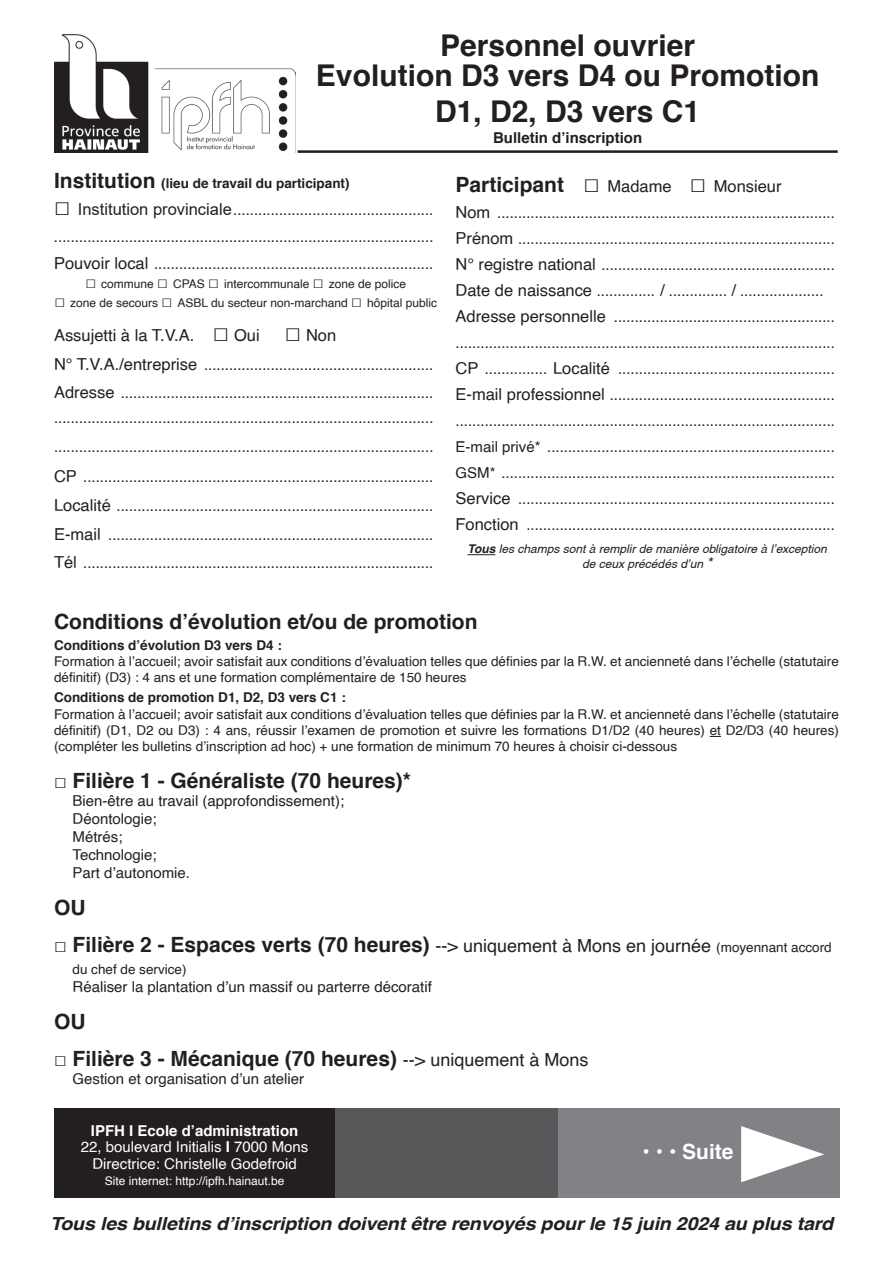
<style>
.page{position:relative;width:893px;height:1263px;background:#fff}
.page>*{position:absolute;margin:0;border:0;box-sizing:border-box;transform-origin:0 0}
.t1{font:700 30px/30px "Helvetica";color:#231f20;text-align:center}
.t2{font:700 21px "Helvetica";color:#231f20}
.t3{font:700 21px "Helvetica";color:#fff}
.t4{font:italic 700 18px "Helvetica";letter-spacing:-.01em;color:#231f20;scale:1.09 1}
.t5{font:16.5px "Helvetica";color:#231f20}
.t6{font:15px/26px "Helvetica";color:#231f20}
.t7{font:15px/16.5px "Helvetica";color:#fff;text-align:center}
.t8{font:700 15px "Helvetica";color:#231f20}
.t9{font:13.5px/16.2px "Helvetica";color:#231f20}
.t10{font:700 13.5px "Helvetica";color:#231f20}
.t11{font:12px "Helvetica";color:#231f20}
.t12{font:italic 12px/14.4px "Helvetica";color:#231f20;text-align:center}
.t13{font:12px "Helvetica";color:#fff}
.s1{font-size:21px}
.s2{font-family:"Arial";font-size:27px}
.s3{font-family:"Arial";font-size:16.5px}
.s4{font-size:16.5px}
.s5{font-family:"Arial";font-size:18px}
.s6{font-weight:700;font-size:21px}
.s7{font-weight:700}
.s8{font-size:15px}
.s9{font-family:"Arial";font-weight:400}
.s10{font-weight:400;font-size:18px}
.s11{font-weight:400;font-size:13.5px}
</style>
<div class="page">
<div style="left:54px;top:1108px;width:281px;height:89px;background:#231f20"></div>
<div style="left:558px;top:1108px;width:281px;height:89px;background:#808285"></div>
<div style="left:335px;top:1108px;width:223px;height:89px;background:#57585a"></div>
<svg style="left:741px;top:1126px;width:83px;height:56px"></svg>
<hr style="left:298px;top:150px;width:540px;height:3px;background:#231f20">
<img style="left:54px;top:34px;width:241px;height:119px">
<svg style="left:468px;top:554px;width:27px;height:1px"></svg>
<h1 class="t1" style="left:316px;top:31px;width:505px">Personnel ouvrier<br>Evolution D3 vers D4 ou Promotion</h1>
<h1 class="t1" style="left:435px;top:97px;width:267px">D1, D2, D3 vers C1</h1>
<p class="t8" style="left:493px;top:126px;width:151px">Bulletin d’inscription</p>
<p class="t10" style="left:54px;top:172px;width:297px"><span class="s1">Institution</span> (lieu de travail du participant)</p>
<p class="t6" style="left:54px;top:197px;width:381px;line-height:26.7px;text-align:justify"><span class="s2">□</span> <span class="s3">Institution provinciale</span>................................................ ...........................................................................................<br><span class="s3">P</span><span class="s4">ouvoir local</span> ...................................................................</p>
<p class="t11" style="left:85px;top:274px;width:322px"><span class="s5">□</span> commune <span class="s5">□</span> CPAS <span class="s5">□</span> intercommunale <span class="s5">□</span> zone de police</p>
<p class="t11" style="left:54px;top:294px;width:384px"><span class="s5">□</span> zone de secours <span class="s5">□</span> ASBL du secteur non-marchand <span class="s5">□</span> hôpital public</p>
<p class="t5" style="left:54px;top:322px;width:284px">Assujetti à la T.V.A. <span class="s2">□</span> Oui <span class="s2">□</span> Non</p>
<p class="t6" style="left:54px;top:352px;width:381px;line-height:27.5px"><span class="s4">N° T.V.A./entreprise</span> .......................................................<br><span class="s4">Adresse</span> ...........................................................................</p>
<p class="t6" style="left:54px;top:404px;width:381px;line-height:29.2px;text-align:justify">........................................................................................... ...........................................................................................<br><span class="s4">CP</span> ....................................................................................<br><span class="s4">Localité</span> ............................................................................<br><span class="s4">E-mail</span> ..............................................................................</p>
<p class="t6" style="left:54px;top:550px;width:381px"><span class="s4">Tél</span> ....................................................................................</p>
<p class="t5" style="left:455px;top:174px;width:328px"><span class="s6">Participant</span> <span class="s2">□</span> Madame <span class="s2">□</span> Monsieur</p>
<p class="t6" style="left:455px;top:201px;width:381px"><span class="s4">Nom</span> .................................................................................<br><span class="s4">Prénom</span> ............................................................................<br><span class="s4">N° registre national</span> ........................................................<br><span class="s4">Date de naissance</span> .............. <span class="s4">/</span> .............. <span class="s4">/</span> ....................<br><span class="s4">Adresse personnelle</span> ..................................................... ...........................................................................................<br><span class="s4">CP</span> ............... <span class="s4">Localité</span> ....................................................<br><span class="s4">E-mail professionnel</span> ...................................................... ...........................................................................................<br>E-mail privé* .....................................................................<br>GSM* ................................................................................<br><span class="s4">Service</span> ............................................................................<br><span class="s4">Fonction</span> ..........................................................................</p>
<p class="t12" style="left:468px;top:542px;width:361px"><span class="s7">Tous</span> les champs sont à remplir de manière obligatoire à l’exception de ceux précédés d’un <span class="s8">*</span></p>
<h2 class="t2" style="left:54px;top:605px;width:425px">Conditions d’évolution et/ou de promotion</h2>
<p class="t10" style="left:54px;top:634px;width:230px">Conditions d’évolution D3 vers D4 :</p>
<p class="t9" style="left:54px;top:653px;width:786px">Formation à l’accueil; avoir satisfait aux conditions d’évaluation telles que définies par la R.W. et ancienneté dans l’échelle (statutaire définitif) (D3) : 4 ans et une formation complémentaire de 150 heures</p>
<p class="t10" style="left:54px;top:687px;width:293px">Conditions de promotion D1, D2, D3 vers C1 :</p>
<p class="t9" style="left:54px;top:706px;width:786px;text-align:justify">Formation à l’accueil; avoir satisfait aux conditions d’évaluation telles que définies par la R.W. et ancienneté dans l’échelle (statutaire définitif) (D1, D2 ou D3) : 4 ans, réussir l’examen de promotion et suivre les formations D1/D2 (40 heures) et D2/D3 (40 heures) (compléter les bulletins d’inscription ad hoc) + une formation de minimum 70 heures à choisir ci-dessous</p>
<h2 class="t2" style="left:54px;top:764px;width:358px"><span class="s9">□</span> Filière 1 - Généraliste (70 heures)*</h2>
<p class="t6" style="left:73px;top:792px;width:273px;line-height:18px">Bien-être au travail (approfondissement);<br>Déontologie;<br>Métrés;<br>Technologie;<br>Part d’autonomie.</p>
<h2 class="t2" style="left:54px;top:891px;width:33px">OU</h2>
<h2 class="t2" style="left:54px;top:928px;width:779px"><span class="s9">□</span> Filière 2 - Espaces verts (70 heures) <span class="s10">--&gt; uniquement à Mons en journée</span> <span class="s11">(moyennant accord</span></h2>
<p class="t9" style="left:73px;top:961px;width:116px">du chef de service)</p>
<p class="t6" style="left:73px;top:974px;width:361px">Réaliser la plantation d’un massif ou parterre décoratif</p>
<h2 class="t2" style="left:54px;top:1005px;width:33px">OU</h2>
<h2 class="t2" style="left:54px;top:1042px;width:536px"><span class="s9">□</span> Filière 3 - Mécanique (70 heures) <span class="s10">--&gt; uniquement à Mons</span></h2>
<p class="t6" style="left:73px;top:1066px;width:233px">Gestion et organisation d’un atelier</p>
<p class="t7" style="left:81px;top:1122px;width:229px"><span class="s7">IPFH I Ecole d’administration<br></span>22, boulevard Initialis <span class="s7">I</span> 7000 Mons<br>Directrice: Christelle Godefroid</p>
<p class="t13" style="left:105px;top:1172px;width:181px">Site internet: http://ipfh.hainaut.be</p>
<h2 class="t3" style="left:643px;top:1134px;width:92px">• • • Suite</h2>
<p class="t4" style="left:50px;top:1209px;width:720px">Tous les bulletins d’inscription doivent être renvoyés pour le 15 juin 2024 au plus tard</p>
</div>
